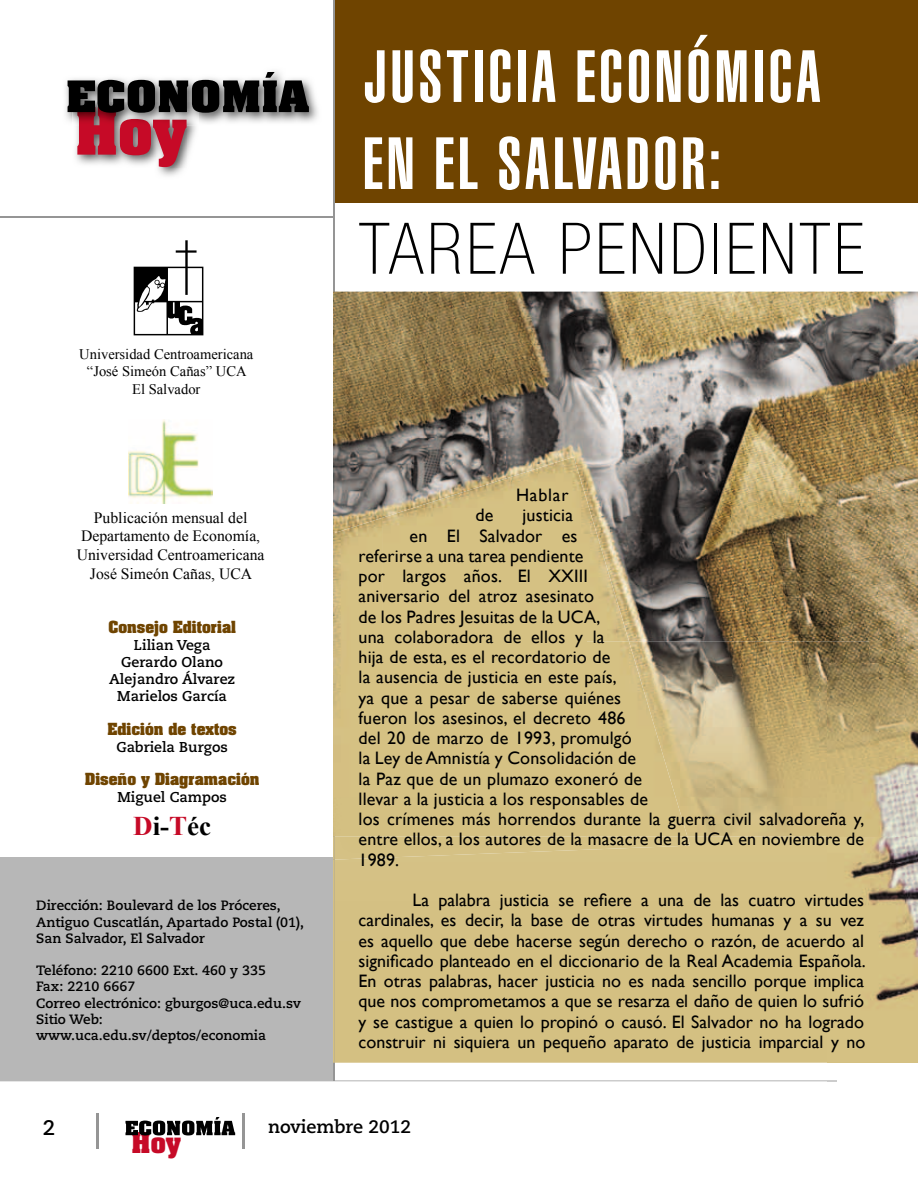
<style>
.page{position:relative;width:918px;height:1188px;background:#fff}
.page>*{position:absolute;margin:0;border:0;box-sizing:border-box;transform-origin:0 0}
.t1{font:900 extra-condensed 72.6px/87px "Helvetica LT";letter-spacing:.05em;color:#fff}
.t2{font:100 condensed 71.25px "Helvetica 37";letter-spacing:.05em;color:#000}
.t3{font:700 55.5px "Aachen";color:#c60a27}
.t4{font:700 27px "Times New Roman";color:#000}
.t5{font:700 24.45px "Aachen";color:#c60a27}
.t6{font:700 21px "Caecilia LT Std";color:#000}
.t7{font:18px/20.2px "Gill Sans";letter-spacing:.01em;color:#000;text-align:justify}
.t8{font:700 18px "Caecilia LT Std";color:#000}
.t9{font:15.75px/18.9px "Times New Roman";color:#000;text-align:center}
.t10{font:14.55px/17.4px "Times New Roman";color:#000;text-align:center}
.t11{font:700 14.25px/17.1px "Caecilia LT Std";color:#000;text-align:center}
.t12{font:700 14.25px "Aachen";color:#6f4400}
.t13{font:700 13.5px/16.2px "Caecilia LT Std";color:#000}
.s1{color:#c60a27}
</style>
<div class="page">
<svg style="left:125px;top:1117px;width:110px;height:19px"></svg>
<hr style="left:96px;top:1113px;width:3px;height:36px;background:#959595">
<hr style="left:242px;top:1113px;width:3px;height:36px;background:#959595">
<div style="left:333px;top:0;width:585px;height:203px;background:#6f4400"></div>
<img style="left:75px;top:125px;width:121px;height:51px">
<img style="left:77px;top:125px;width:110px;height:42px">
<img style="left:65px;top:71px;width:253px;height:54px">
<img style="left:77px;top:113px;width:110px;height:12px">
<svg style="left:68px;top:72px;width:241px;height:41px"></svg>
<svg style="left:134px;top:240px;width:69px;height:95px"></svg>
<img style="left:129px;top:420px;width:83px;height:83px">
<hr style="left:0;top:217px;width:333px;height:1px;background:#959595">
<div style="left:0;top:857px;width:333px;height:224px;background:#b7b7b7"></div>
<hr style="left:333px;top:0;width:1px;height:1081px;background:#959595">
<img style="left:333px;top:292px;width:585px;height:349px">
<div style="left:334px;top:837px;width:493px;height:226px;background:#d4c082"></div>
<img style="left:687px;top:641px;width:183px;height:157px">
<img style="left:870px;top:641px;width:48px;height:23px">
<img style="left:382px;top:457px;width:247px;height:184px">
<img style="left:333px;top:518px;width:50px;height:123px">
<div style="left:334px;top:837px;width:356px;height:23px;background:#d5c184"></div>
<svg style="left:333px;top:837px;width:1px;height:226px"></svg>
<div style="left:333px;top:641px;width:354px;height:196px;background:#d5c183"></div>
<img style="left:827px;top:664px;width:91px;height:399px">
<svg style="left:0;top:1080px;width:837px;height:2px"></svg>
<h3 class="t3" style="left:75px;top:91px;width:113px">Hoy</h3>
<p class="t10" style="left:79px;top:345px;width:176px">Universidad Centroamericana “José Simeón Cañas” UCA<br>El Salvador</p>
<p class="t9" style="left:77px;top:508px;width:189px">Publicación mensual del<br>Departamento de Economía,<br>Universidad Centroamericana<br>José Simeón Cañas, UCA</p>
<p class="t12" style="left:108px;top:616px;width:129px">Consejo Editorial</p>
<p class="t11" style="left:109px;top:636px;width:128px">Lilian Vega<br>Gerardo Olano<br>Alejandro Álvarez<br>Marielos García</p>
<p class="t12" style="left:108px;top:719px;width:131px">Edición de textos</p>
<p class="t11" style="left:117px;top:739px;width:113px">Gabriela Burgos</p>
<p class="t12" style="left:85px;top:769px;width:176px">Diseño y Diagramación</p>
<p class="t11" style="left:117px;top:789px;width:111px">Miguel Campos</p>
<h3 class="t4" style="left:133px;top:807px;width:79px"><span class="s1">D</span>i-<span class="s1">T</span>éc</h3>
<p class="t13" style="left:36px;top:898px;width:270px">Dirección: Boulevard de los Próceres,<br>Antiguo Cuscatlán, Apartado Postal (01),<br>San Salvador, El Salvador</p>
<p class="t13" style="left:36px;top:963px;width:266px">Teléfono: 2210 6600 Ext. 460 y 335<br>Fax: 2210 6667<br>Correo electrónico: gburgos@uca.edu.sv<br>Sitio Web: www.uca.edu.sv/deptos/economia</p>
<h1 class="t1" style="left:363px;top:34px;width:459px">JUSTICIA ECONÓMICA<br>EN EL SALVADOR:</h1>
<h2 class="t2" style="left:359px;top:209px;width:506px">TAREA PENDIENTE</h2>
<p class="t7" style="left:516px;top:485px;width:54px">Hablar</p>
<p class="t7" style="left:476px;top:506px;width:19px">de</p>
<p class="t7" style="left:522px;top:506px;width:52px">justicia</p>
<p class="t7" style="left:410px;top:526px;width:170px">en El Salvador es</p>
<p class="t7" style="left:359px;top:546px;width:227px">referirse a una tarea pendiente</p>
<p class="t7" style="left:359px;top:566px;width:231px">por largos años. El XXIII</p>
<p class="t7" style="left:359px;top:587px;width:237px">aniversario del atroz asesinato</p>
<p class="t7" style="left:359px;top:607px;width:243px">de los Padres Jesuitas de la UCA,</p>
<p class="t7" style="left:359px;top:627px;width:248px">una colaboradora de ellos y la</p>
<p class="t7" style="left:359px;top:647px;width:254px">hija de esta, es el recordatorio de</p>
<p class="t7" style="left:359px;top:668px;width:260px">la ausencia de justicia en este país,</p>
<p class="t7" style="left:359px;top:688px;width:264px">ya que a pesar de saberse quiénes</p>
<p class="t7" style="left:359px;top:708px;width:269px">fueron los asesinos, el decreto 486</p>
<p class="t7" style="left:359px;top:728px;width:275px">del 20 de marzo de 1993, promulgó</p>
<p class="t7" style="left:359px;top:749px;width:279px">la Ley de Amnistía y Consolidación de</p>
<p class="t7" style="left:359px;top:769px;width:285px">la Paz que de un plumazo exoneró de</p>
<p class="t7" style="left:359px;top:789px;width:291px">llevar a la justicia a los responsables de</p>
<p class="t7" style="left:359px;top:809px;width:507px">los crímenes más horrendos durante la guerra civil salvadoreña y,</p>
<p class="t7" style="left:359px;top:830px;width:507px">entre ellos, a los autores de la masacre de la UCA en noviembre de</p>
<p class="t7" style="left:359px;top:850px;width:42px">1989.</p>
<p class="t7" style="left:359px;top:890px;width:509px;text-indent:54px">La palabra justicia se refiere a una de las cuatro virtudes cardinales, es decir, la base de otras virtudes humanas y a su vez es aquello que debe hacerse según derecho o razón, de acuerdo al significado planteado en el diccionario de la Real Academia Española.<br>En otras palabras, hacer justicia no es nada sencillo porque implica que nos comprometamos a que se resarza el daño de quien lo sufrió y se castigue a quien lo propinó o causó. El Salvador no ha logrado construir ni siquiera un pequeño aparato de justicia imparcial y no</p>
<p class="t6" style="left:43px;top:1116px;width:14px">2</p>
<h3 class="t5" style="left:132px;top:1125px;width:51px">Hoy</h3>
<p class="t8" style="left:268px;top:1116px;width:144px">noviembre 2012</p>
</div>
